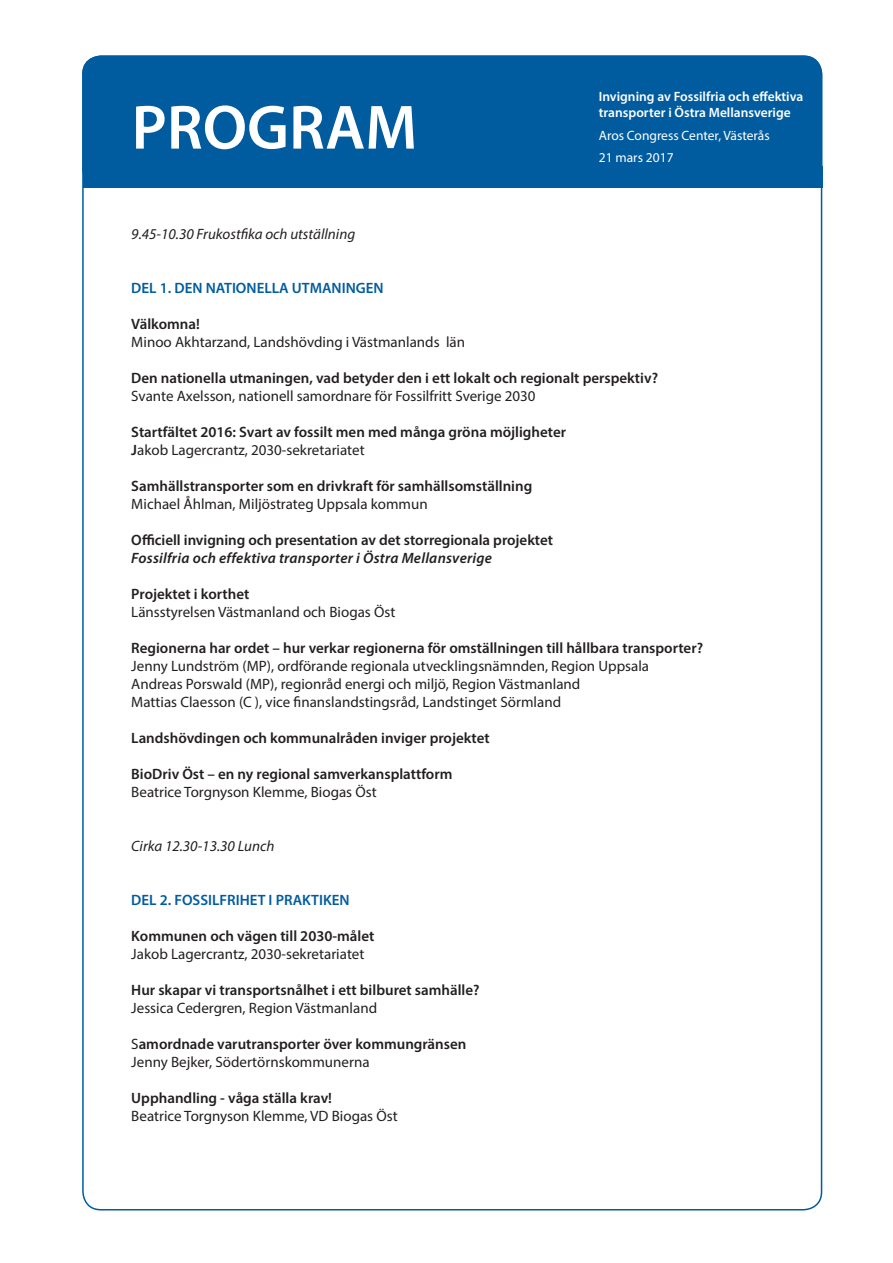
<style>
.page{position:relative;width:893px;height:1263px;background:#fff}
.page>*{position:absolute;margin:0;border:0;box-sizing:border-box;transform-origin:0 0}
.t1{font:600 63px "Myriad Pro";color:#fff}
.t2{font:600 15px "Myriad Pro";color:#231f20}
.t3{font:15px "Myriad Pro";color:#231f20}
.t4{font:italic 15px "Myriad Pro";color:#231f20}
.t5{font:600 15px "Myriad Pro";color:#005c9f}
.t6{font:italic 600 15px "Myriad Pro";letter-spacing:.015em;color:#231f20}
.t7{font:600 13.5px "Myriad Pro";color:#fff}
.t8{font:13.5px "Myriad Pro";color:#fff}
.s1{font-weight:600}
.s2{font-weight:400}
</style>
<div class="page">
<div style="left:83px;top:56px;width:738px;height:131px;background:#005c9f;border-radius:18px"></div>
<div style="left:82px;top:56px;width:740px;height:132px;border:2px solid #005c9f;border-radius:18px"></div>
<p class="t1" style="left:132px;top:87px;width:287px">PROGRAM</p>
<p class="t4" style="left:131px;top:225px;width:225px">9.45-10.30 Frukostfika och utställning</p>
<p class="t7" style="left:599px;top:88px;width:206px">Invigning av Fossilfria och effektiva</p>
<p class="t7" style="left:599px;top:104px;width:193px">transporter i Östra Mellansverige</p>
<p class="t8" style="left:599px;top:127px;width:172px">Aros Congress Center, Västerås</p>
<p class="t8" style="left:599px;top:150px;width:76px">21 mars 2017</p>
<p class="t5" style="left:131px;top:279px;width:254px">DEL 1. DEN NATIONELLA UTMANINGEN</p>
<p class="t2" style="left:131px;top:315px;width:70px">Välkomna!</p>
<p class="t3" style="left:131px;top:333px;width:335px">Minoo Akhtarzand, Landshövding i Västmanlands län</p>
<p class="t2" style="left:131px;top:369px;width:528px">Den nationella utmaningen, vad betyder den i ett lokalt och regionalt perspektiv?</p>
<p class="t3" style="left:131px;top:387px;width:406px">Svante Axelsson, nationell samordnare för Fossilfritt Sverige 2030</p>
<p class="t2" style="left:131px;top:423px;width:436px">Startfältet 2016: Svart av fossilt men med många gröna möjligheter</p>
<p class="t3" style="left:131px;top:441px;width:235px"><span class="s1">J</span>akob Lagercrantz, 2030-sekretariatet</p>
<p class="t2" style="left:131px;top:477px;width:402px">Samhällstransporter som en drivkraft för samhällsomställning</p>
<p class="t3" style="left:131px;top:495px;width:298px">Michael Åhlman, Miljöstrateg Uppsala kommun</p>
<p class="t2" style="left:131px;top:531px;width:423px">Officiell invigning och presentation av det storregionala projektet</p>
<p class="t6" style="left:131px;top:549px;width:362px">Fossilfria och effektiva transporter i Östra Mellansverige</p>
<p class="t2" style="left:131px;top:585px;width:120px">Projektet i korthet</p>
<p class="t3" style="left:131px;top:603px;width:266px">Länsstyrelsen Västmanland och Biogas Öst</p>
<p class="t2" style="left:131px;top:639px;width:573px">Regionerna har ordet – hur verkar regionerna för omställningen till hållbara transporter?</p>
<p class="t3" style="left:131px;top:657px;width:519px">Jenny Lundström (MP), ordförande regionala utvecklingsnämnden, Region Uppsala</p>
<p class="t3" style="left:131px;top:675px;width:451px">Andreas Porswald (MP), regionråd energi och miljö, Region Västmanland</p>
<p class="t3" style="left:131px;top:693px;width:431px">Mattias Claesson (C ), vice finanslandstingsråd, Landstinget Sörmland</p>
<p class="t2" style="left:131px;top:729px;width:360px">Landshövdingen och kommunalråden inviger projektet</p>
<p class="t2" style="left:131px;top:765px;width:323px">BioDriv Öst – en ny regional samverkansplattform</p>
<p class="t3" style="left:131px;top:783px;width:247px">Beatrice Torgnyson Klemme, Biogas Öst</p>
<p class="t4" style="left:131px;top:837px;width:145px">Cirka 12.30-13.30 Lunch</p>
<p class="t5" style="left:131px;top:891px;width:220px">DEL 2. FOSSILFRIHET I PRAKTIKEN</p>
<p class="t2" style="left:131px;top:927px;width:245px">Kommunen och vägen till 2030-målet</p>
<p class="t3" style="left:131px;top:945px;width:235px">Jakob Lagercrantz, 2030-sekretariatet</p>
<p class="t2" style="left:131px;top:981px;width:350px">Hur skapar vi transportsnålhet i ett bilburet samhälle?</p>
<p class="t3" style="left:131px;top:999px;width:247px">Jessica Cedergren, Region Västmanland</p>
<p class="t2" style="left:131px;top:1035px;width:337px"><span class="s2">S</span>amordnade varutransporter över kommungränsen</p>
<p class="t3" style="left:131px;top:1053px;width:240px">Jenny Bejker, Södertörnskommunerna</p>
<p class="t2" style="left:131px;top:1089px;width:202px">Upphandling - våga ställa krav!</p>
<p class="t3" style="left:131px;top:1107px;width:268px">Beatrice Torgnyson Klemme, VD Biogas Öst</p>
</div>
